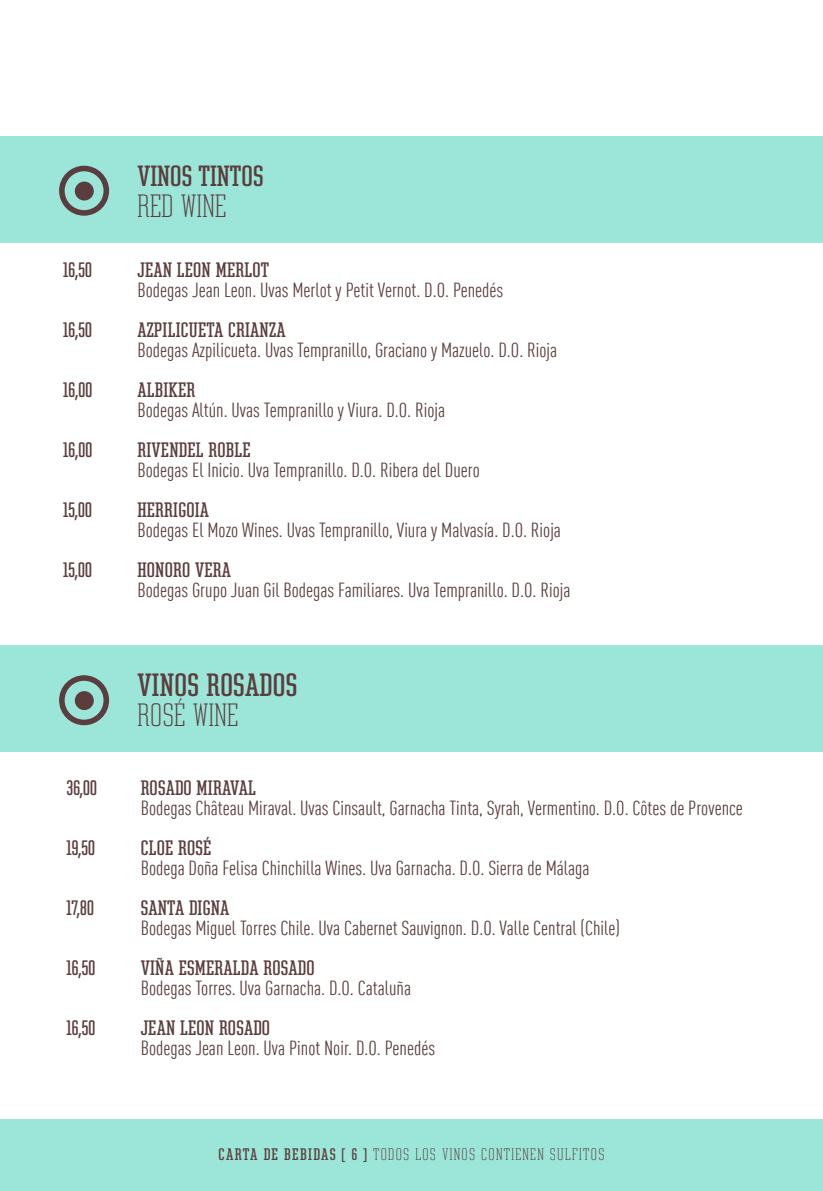
<style>
.page{position:relative;width:823px;height:1191px;background:#fff}
.page>*{position:absolute;margin:0;border:0;box-sizing:border-box;transform-origin:0 0}
.t1{font:100 30.8px "Constructa";letter-spacing:.01em;color:#5b3d3d}
.t2{font:30.8px "Constructa";letter-spacing:.01em;color:#5b3d3d}
.t3{font:28px "Constructa";color:#5b3d3d}
.t4{font:condensed 20px "DIN Offc";color:#5b3d3d}
.t5{font:20px "Constructa";letter-spacing:.01em;color:#5b3d3d}
.t6{font:100 16px "Constructa";letter-spacing:.08em;color:#5b3d3d}
.s1{font-weight:400}
</style>
<div class="page">
<div style="left:0;top:136px;width:822px;height:106px;background:#9be6d9"></div>
<svg style="left:59px;top:166px;width:50px;height:50px"></svg>
<div style="left:75px;top:182px;width:19px;height:18px;background:#5b3d3d;border-radius:50%"></div>
<div style="left:0;top:645px;width:822px;height:107px;background:#9be6d9"></div>
<svg style="left:59px;top:675px;width:50px;height:50px"></svg>
<div style="left:75px;top:691px;width:19px;height:19px;background:#5b3d3d;border-radius:50%"></div>
<div style="left:0;top:1120px;width:822px;height:71px;background:#9be6d9"></div>
<p class="t5" style="left:63px;top:258px;width:30px">16,50</p>
<p class="t5" style="left:63px;top:318px;width:30px">16,50</p>
<p class="t5" style="left:63px;top:378px;width:30px">16,00</p>
<p class="t5" style="left:63px;top:438px;width:30px">16,00</p>
<p class="t5" style="left:63px;top:498px;width:30px">15,00</p>
<p class="t5" style="left:63px;top:558px;width:30px">15,00</p>
<p class="t5" style="left:66px;top:776px;width:32px">36,00</p>
<p class="t5" style="left:66px;top:836px;width:30px">19,50</p>
<p class="t5" style="left:66px;top:896px;width:29px">17,80</p>
<p class="t5" style="left:66px;top:956px;width:30px">16,50</p>
<p class="t5" style="left:66px;top:1016px;width:30px">16,50</p>
<h2 class="t3" style="left:137px;top:160px;width:127px">VINOS TINTOS</h2>
<h1 class="t1" style="left:137px;top:189px;width:90px">RED WINE</h1>
<p class="t5" style="left:137px;top:258px;width:133px">JEAN LEON MERLOT</p>
<p class="t4" style="left:137px;top:278px;width:367px">Bodegas Jean Leon. Uvas Merlot y Petit Vernot. D.O. Penedés</p>
<p class="t5" style="left:137px;top:318px;width:149px">AZPILICUETA CRIANZA</p>
<p class="t4" style="left:137px;top:338px;width:421px">Bodegas Azpilicueta. Uvas Tempranillo, Graciano y Mazuelo. D.O. Rioja</p>
<p class="t5" style="left:137px;top:378px;width:59px">ALBIKER</p>
<p class="t4" style="left:137px;top:398px;width:309px">Bodegas Altún. Uvas Tempranillo y Viura. D.O. Rioja</p>
<p class="t5" style="left:137px;top:438px;width:115px">RIVENDEL ROBLE</p>
<p class="t4" style="left:137px;top:458px;width:343px">Bodegas El Inicio. Uva Tempranillo. D.O. Ribera del Duero</p>
<p class="t5" style="left:137px;top:498px;width:73px">HERRIGOIA</p>
<p class="t4" style="left:137px;top:518px;width:425px">Bodegas El Mozo Wines. Uvas Tempranillo, Viura y Malvasía. D.O. Rioja</p>
<p class="t5" style="left:137px;top:558px;width:95px">HONORO VERA</p>
<p class="t4" style="left:137px;top:578px;width:434px">Bodegas Grupo Juan Gil Bodegas Familiares. Uva Tempranillo. D.O. Rioja</p>
<h1 class="t2" style="left:137px;top:667px;width:161px">VINOS ROSADOS</h1>
<h1 class="t1" style="left:137px;top:698px;width:102px">ROSÉ WINE</h1>
<p class="t5" style="left:141px;top:776px;width:117px">ROSADO MIRAVAL</p>
<p class="t4" style="left:141px;top:796px;width:603px">Bodegas Château Miraval. Uvas Cinsault, Garnacha Tinta, Syrah, Vermentino. D.O. Côtes de Provence</p>
<p class="t5" style="left:141px;top:836px;width:72px">CLOE ROSÉ</p>
<p class="t4" style="left:141px;top:856px;width:450px">Bodega Doña Felisa Chinchilla Wines. Uva Garnacha. D.O. Sierra de Málaga</p>
<p class="t5" style="left:141px;top:896px;width:90px">SANTA DIGNA</p>
<p class="t4" style="left:141px;top:916px;width:480px">Bodegas Miguel Torres Chile. Uva Cabernet Sauvignon. D.O. Valle Central (Chile)</p>
<p class="t5" style="left:141px;top:956px;width:175px">VIÑA ESMERALDA ROSADO</p>
<p class="t4" style="left:141px;top:976px;width:272px">Bodegas Torres. Uva Garnacha. D.O. Cataluña</p>
<p class="t5" style="left:141px;top:1016px;width:131px">JEAN LEON ROSADO</p>
<p class="t4" style="left:141px;top:1036px;width:296px">Bodegas Jean Leon. Uva Pinot Noir. D.O. Penedés</p>
<p class="t6" style="left:218px;top:1145px;width:387px"><span class="s1">CARTA DE BEBIDAS [ 6 ]</span> TODOS LOS VINOS CONTIENEN SULFITOS</p>
</div>
